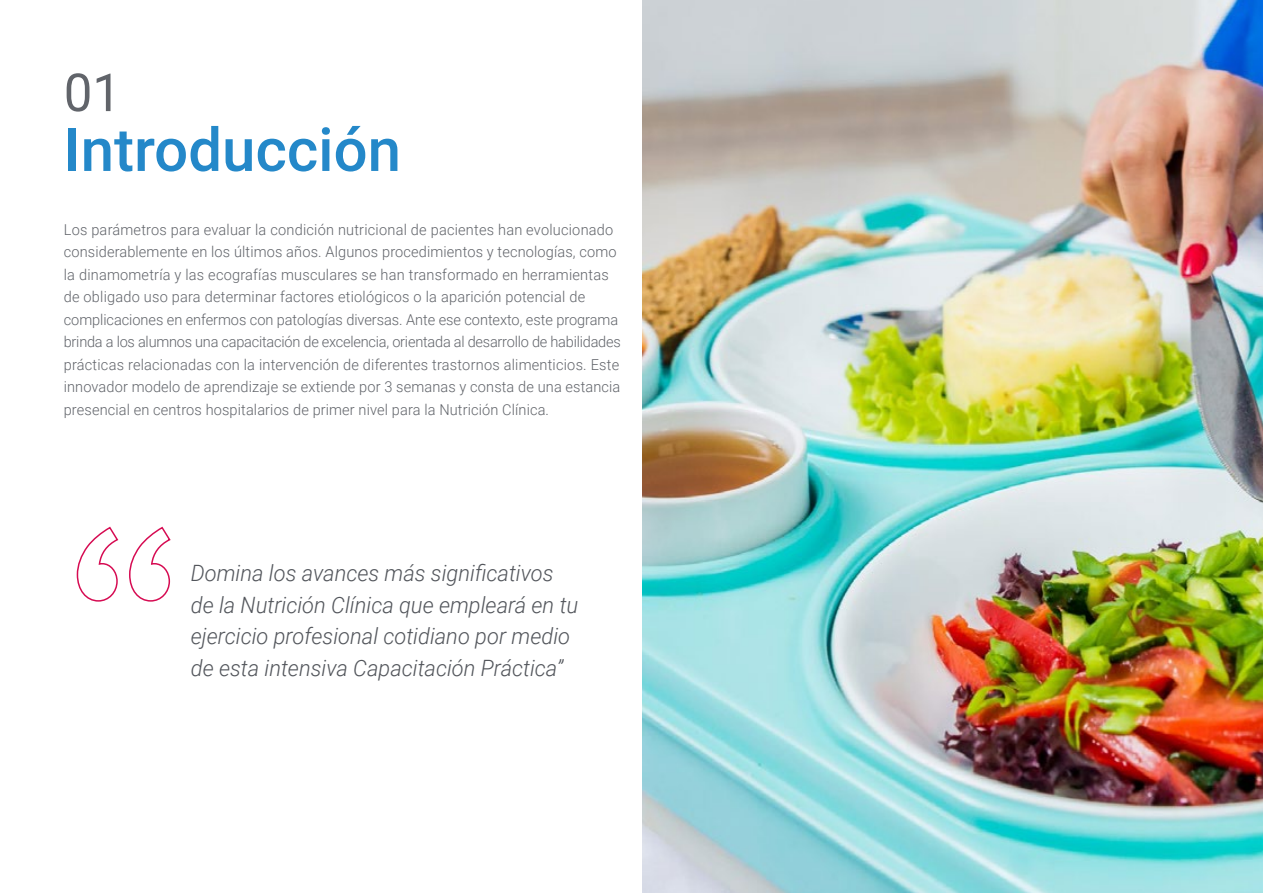
<style>
.page{position:relative;width:1263px;height:893px;background:#fff}
.page>*{position:absolute;margin:0;border:0;box-sizing:border-box;transform-origin:0 0}
.t1{font:500 60px "Roboto";color:#2488c9}
.t2{font:52.5px "Roboto";color:#61646a}
.t3{font:italic 300 22.5px/31.5px "Roboto";color:#52555b}
.t4{font:300 15px/22.5px "Roboto";letter-spacing:.01em;color:#61646a}
</style>
<div class="page">
<svg style="left:76px;top:526px;width:95px;height:76px"></svg>
<img style="left:642px;top:0;width:621px;height:893px">
<h2 class="t2" style="left:64px;top:56px;width:59px">01</h2>
<h1 class="t1" style="left:64px;top:108px;width:339px">Introducción</h1>
<p class="t4" style="left:64px;top:217px;width:558px">Los parámetros para evaluar la condición nutricional de pacientes han evolucionado considerablemente en los últimos años. Algunos procedimientos y tecnologías, como la dinamometría y las ecografías musculares se han transformado en herramientas de obligado uso para determinar factores etiológicos o la aparición potencial de complicaciones en enfermos con patologías diversas. Ante ese contexto, este programa brinda a los alumnos una capacitación de excelencia, orientada al desarrollo de habilidades prácticas relacionadas con la intervención de diferentes trastornos alimenticios. Este innovador modelo de aprendizaje se extiende por 3 semanas y consta de una estancia presencial en centros hospitalarios de primer nivel para la Nutrición Clínica.</p>
<h3 class="t3" style="left:191px;top:557px;width:389px">Domina los avances más significativos de la Nutrición Clínica que empleará en tu ejercicio profesional cotidiano por medio de esta intensiva Capacitación Práctica”</h3>
</div>
